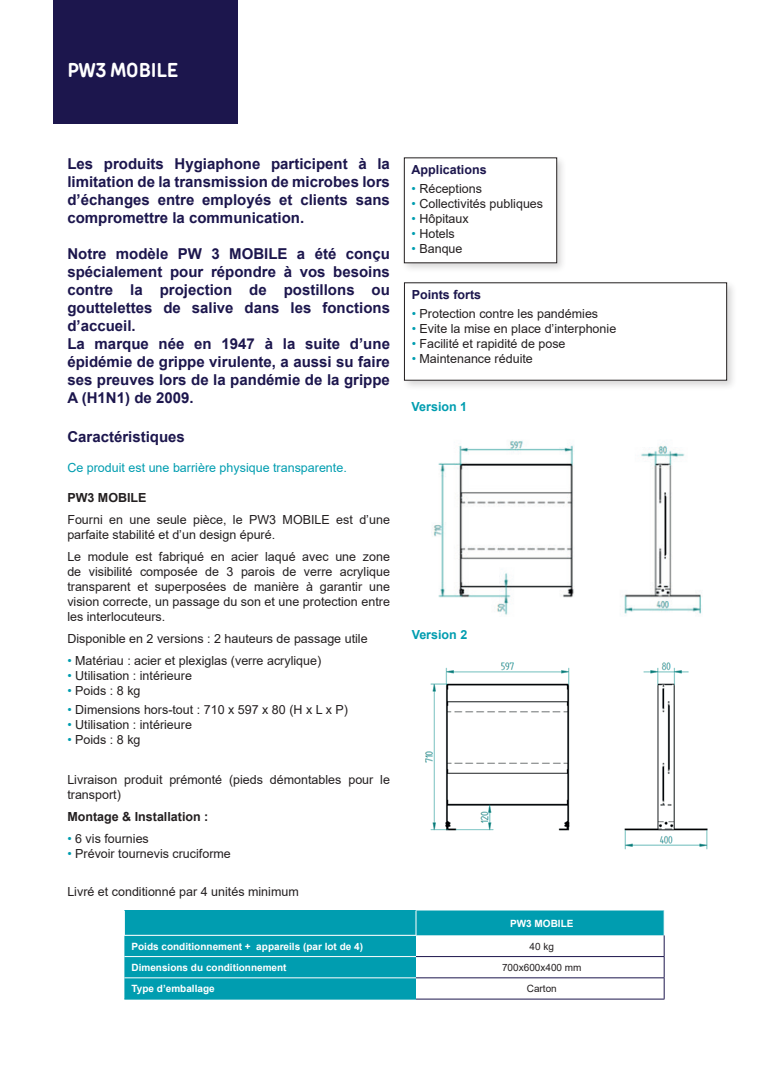
<style>
.page{position:relative;width:780px;height:1088px;background:#fff}
.page>*{position:absolute;margin:0;border:0;box-sizing:border-box;transform-origin:0 0}
.t1{font:700 20px "TT Rounds Condensed";color:#fff}
.t2{font:700 15px/18px "Arial";color:#1c164d;text-align:justify}
.t3{font:12.5px/15px "Arial";color:#231f20}
.t4{font:12.5px "Arial";color:#009db0}
.t5{font:700 12.5px "Arial";color:#231f20}
.t6{font:700 12.5px "Arial";color:#1c164d}
.t7{font:700 12.5px "Arial";color:#009db0}
.t8{font:700 10px "Arial";color:#fff}
.t9{font:10px "Arial";color:#231f20}
.s1{color:#009db0}
</style>
<div class="page">
<div style="left:53px;top:0;width:184px;height:123px;background:#1c164d"></div>
<div style="left:401px;top:154px;width:166px;height:119px;background:#231f20;opacity:.18"></div>
<div style="left:404px;top:158px;width:152px;height:105px;background:#fff"></div>
<div style="left:404px;top:158px;width:153px;height:105px;border:1px solid #231f20"></div>
<div style="left:401px;top:279px;width:336px;height:112px;background:#231f20;opacity:.18"></div>
<div style="left:404px;top:283px;width:322px;height:97px;background:#fff"></div>
<img style="left:431px;top:440px;width:271px;height:175px">
<img style="left:425px;top:662px;width:283px;height:188px">
<svg style="left:124px;top:910px;width:539px;height:89px;fill:#009db0"></svg>
<hr style="left:124px;top:999px;width:292px;height:1px;background:#009db0">
<hr style="left:416px;top:956px;width:248px;height:1px;background:#1c164d">
<hr style="left:416px;top:977px;width:248px;height:1px;background:#1c164d">
<hr style="left:416px;top:999px;width:248px;height:1px;background:#1c164d">
<hr style="left:124px;top:956px;width:292px;height:1px;background:#fff">
<hr style="left:124px;top:977px;width:292px;height:1px;background:#fff">
<svg style="left:663px;top:910px;width:1px;height:89px"></svg>
<svg style="left:124px;top:910px;width:1px;height:25px"></svg>
<svg style="left:415px;top:910px;width:1px;height:25px"></svg>
<hr style="left:124px;top:935px;width:292px;height:1px;background:#fff">
<h1 class="t1" style="left:67px;top:57px;width:112px">PW3 MOBILE</h1>
<p class="t2" style="left:67px;top:154px;width:324px">Les produits Hygiaphone participent à la limitation de la transmission de microbes lors d’échanges entre employés et clients sans compromettre la communication.</p>
<p class="t2" style="left:67px;top:244px;width:324px;text-align:left">Notre modèle PW 3 MOBILE a été conçu spécialement pour répondre à vos besoins contre la projection de postillons ou gouttelettes de salive dans les fonctions d’accueil.<br>La marque née en 1947 à la suite d’une épidémie de grippe virulente, a aussi su faire ses preuves lors de la pandémie de la grippe A (H1N1) de 2009.</p>
<p class="t2" style="left:67px;top:427px;width:119px">Caractéristiques</p>
<p class="t4" style="left:67px;top:459px;width:281px">Ce produit est une barrière physique transparente.</p>
<p class="t5" style="left:67px;top:488px;width:81px">PW3 MOBILE</p>
<p class="t3" style="left:67px;top:512px;width:324px">Fourni en une seule pièce, le PW3 MOBILE est d’une parfaite stabilité et d’un design épuré.</p>
<p class="t3" style="left:67px;top:549px;width:324px;text-align:justify">Le module est fabriqué en acier laqué avec une zone de visibilité composée de 3 parois de verre acrylique transparent et superposées de manière à garantir une vision correcte, un passage du son et une protection entre les interlocuteurs.</p>
<p class="t3" style="left:67px;top:631px;width:302px">Disponible en 2 versions : 2 hauteurs de passage utile</p>
<p class="t3" style="left:67px;top:653px;width:255px"><span class="s1">•</span> Matériau : acier et plexiglas (verre acrylique)</p>
<p class="t3" style="left:67px;top:668px;width:126px"><span class="s1">•</span> Utilisation : intérieure</p>
<p class="t3" style="left:67px;top:683px;width:75px"><span class="s1">•</span> Poids : 8 kg</p>
<p class="t3" style="left:67px;top:702px;width:282px"><span class="s1">•</span> Dimensions hors-tout : 710 x 597 x 80 (H x L x P)</p>
<p class="t3" style="left:67px;top:717px;width:126px"><span class="s1">•</span> Utilisation : intérieure</p>
<p class="t3" style="left:67px;top:732px;width:75px"><span class="s1">•</span> Poids : 8 kg</p>
<p class="t3" style="left:67px;top:772px;width:324px">Livraison produit prémonté (pieds démontables pour le transport)</p>
<p class="t5" style="left:67px;top:808px;width:142px">Montage &amp; Installation :</p>
<p class="t3" style="left:67px;top:831px;width:83px"><span class="s1">•</span> 6 vis fournies</p>
<p class="t3" style="left:67px;top:846px;width:165px"><span class="s1">•</span> Prévoir tournevis cruciforme</p>
<p class="t3" style="left:67px;top:883px;width:233px">Livré et conditionné par 4 unités minimum</p>
<p class="t6" style="left:411px;top:161px;width:77px">Applications</p>
<p class="t3" style="left:411px;top:181px;width:72px"><span class="s1">•</span> Réceptions</p>
<p class="t3" style="left:411px;top:196px;width:133px"><span class="s1">•</span> Collectivités publiques</p>
<p class="t3" style="left:411px;top:211px;width:59px"><span class="s1">•</span> Hôpitaux</p>
<p class="t3" style="left:411px;top:226px;width:45px"><span class="s1">•</span> Hotels</p>
<p class="t3" style="left:411px;top:241px;width:52px"><span class="s1">•</span> Banque</p>
<p class="t6" style="left:411px;top:286px;width:71px">Points forts</p>
<p class="t3" style="left:411px;top:306px;width:188px"><span class="s1">•</span> Protection contre les pandémies</p>
<p class="t3" style="left:411px;top:321px;width:206px"><span class="s1">•</span> Evite la mise en place d’interphonie</p>
<p class="t3" style="left:411px;top:336px;width:155px"><span class="s1">•</span> Facilité et rapidité de pose</p>
<p class="t3" style="left:411px;top:351px;width:123px"><span class="s1">•</span> Maintenance réduite</p>
<p class="t7" style="left:411px;top:397px;width:57px">Version 1</p>
<p class="t7" style="left:411px;top:625px;width:57px">Version 2</p>
<p class="t8" style="left:510px;top:916px;width:65px">PW3 MOBILE</p>
<p class="t8" style="left:131px;top:939px;width:233px">Poids conditionnement + appareils (par lot de 4)</p>
<p class="t9" style="left:529px;top:939px;width:26px">40 kg</p>
<p class="t8" style="left:131px;top:960px;width:157px">Dimensions du conditionnement</p>
<p class="t9" style="left:502px;top:960px;width:81px">700x600x400 mm</p>
<p class="t8" style="left:131px;top:981px;width:85px">Type d’emballage</p>
<p class="t9" style="left:527px;top:982px;width:32px">Carton</p>
</div>
